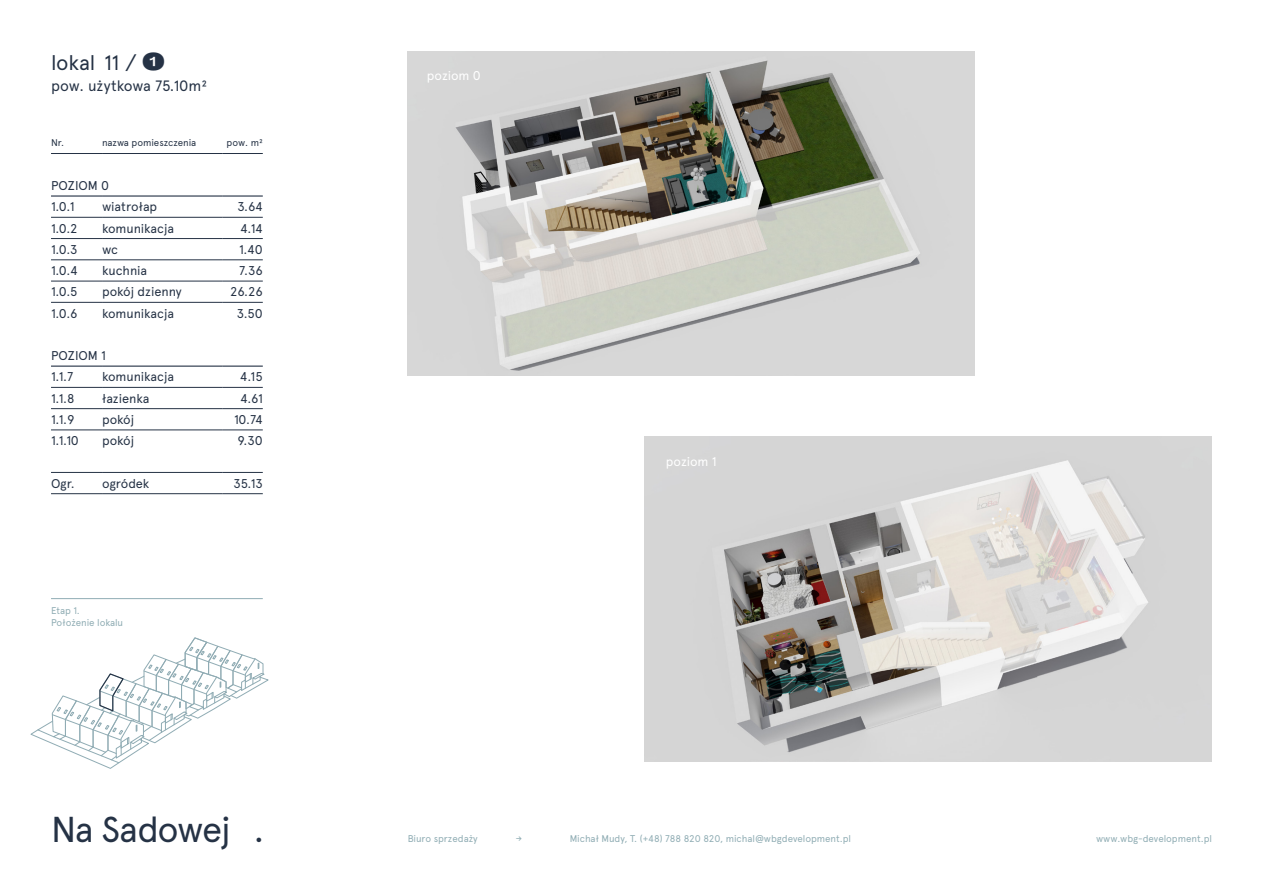
<style>
.page{position:relative;width:1263px;height:893px;background:#fff}
.page>*{position:absolute;margin:0;border:0;box-sizing:border-box;transform-origin:0 0}
.t1{font:36px "Apercu Pro";letter-spacing:-.04em;color:#253245}
.t2{font:21px "Apercu Pro";letter-spacing:-.01em;color:#253245}
.t3{font:15px "Apercu Pro";letter-spacing:-.01em;color:#253245}
.t4{font:12.75px/21.3px "Apercu Pro";letter-spacing:-.005em;color:#253245}
.t5{font:12.75px "Apercu Pro";letter-spacing:-.01em;color:#fff}
.t6{font:9.75px/11.7px "Apercu Pro";letter-spacing:-.005em;color:#90adb4}
.t7{font:9.75px "Apercu Pro";letter-spacing:-.005em;color:#253245}
.s1{font-family:"GT America";font-stretch:expanded;font-size:24px}
</style>
<div class="page">
<img style="left:644px;top:436px;width:568px;height:325px">
<img style="left:407px;top:51px;width:568px;height:325px">
<hr style="left:51px;top:195px;width:51px;height:2px;background:#253245">
<hr style="left:102px;top:195px;width:120px;height:2px;background:#253245">
<hr style="left:222px;top:195px;width:41px;height:2px;background:#253245">
<hr style="left:51px;top:366px;width:51px;height:1px;background:#253245">
<hr style="left:102px;top:366px;width:120px;height:1px;background:#253245">
<hr style="left:222px;top:366px;width:41px;height:1px;background:#253245">
<hr style="left:51px;top:153px;width:51px;height:1px;background:#253245">
<hr style="left:102px;top:153px;width:120px;height:1px;background:#253245">
<hr style="left:222px;top:153px;width:41px;height:1px;background:#253245">
<hr style="left:51px;top:217px;width:51px;height:1px;background:#253245">
<hr style="left:102px;top:217px;width:120px;height:1px;background:#253245">
<hr style="left:222px;top:217px;width:41px;height:1px;background:#253245">
<hr style="left:51px;top:238px;width:51px;height:1px;background:#253245">
<hr style="left:102px;top:238px;width:120px;height:1px;background:#253245">
<hr style="left:222px;top:238px;width:41px;height:1px;background:#253245">
<hr style="left:51px;top:260px;width:51px;height:1px;background:#253245">
<hr style="left:102px;top:260px;width:120px;height:1px;background:#253245">
<hr style="left:222px;top:260px;width:41px;height:1px;background:#253245">
<hr style="left:51px;top:281px;width:51px;height:1px;background:#253245">
<hr style="left:102px;top:281px;width:120px;height:1px;background:#253245">
<hr style="left:222px;top:281px;width:41px;height:1px;background:#253245">
<hr style="left:51px;top:302px;width:51px;height:1px;background:#253245">
<hr style="left:102px;top:302px;width:120px;height:1px;background:#253245">
<hr style="left:222px;top:302px;width:41px;height:1px;background:#253245">
<hr style="left:51px;top:387px;width:51px;height:1px;background:#253245">
<hr style="left:102px;top:387px;width:120px;height:1px;background:#253245">
<hr style="left:222px;top:387px;width:41px;height:1px;background:#253245">
<hr style="left:51px;top:408px;width:51px;height:1px;background:#253245">
<hr style="left:102px;top:408px;width:120px;height:1px;background:#253245">
<hr style="left:222px;top:408px;width:41px;height:1px;background:#253245">
<hr style="left:51px;top:430px;width:51px;height:1px;background:#253245">
<hr style="left:102px;top:430px;width:120px;height:1px;background:#253245">
<hr style="left:222px;top:430px;width:41px;height:1px;background:#253245">
<hr style="left:51px;top:472px;width:51px;height:1px;background:#253245">
<hr style="left:102px;top:472px;width:120px;height:1px;background:#253245">
<hr style="left:222px;top:472px;width:41px;height:1px;background:#253245">
<hr style="left:51px;top:493px;width:51px;height:1px;background:#253245">
<hr style="left:102px;top:493px;width:120px;height:1px;background:#253245">
<hr style="left:222px;top:493px;width:41px;height:1px;background:#253245">
<hr style="left:51px;top:598px;width:212px;height:1px;background:#90adb4">
<svg style="left:30px;top:637px;width:239px;height:132px"></svg>
<h2 class="t2" style="left:51px;top:47px;width:115px">lokal 11 / <span class="s1">❶</span></h2>
<p class="t3" style="left:51px;top:75px;width:158px">pow. użytkowa 75.10m²</p>
<p class="t7" style="left:51px;top:135px;width:15px">Nr.</p>
<p class="t7" style="left:102px;top:135px;width:96px">nazwa pomieszczenia</p>
<p class="t7" style="left:227px;top:135px;width:38px">pow. m²</p>
<p class="t4" style="left:51px;top:174px;width:60px">POZIOM 0<br>1.0.1</p>
<p class="t4" style="left:102px;top:195px;width:57px">wiatrołap</p>
<p class="t4" style="left:237px;top:195px;width:27px">3.64</p>
<p class="t4" style="left:51px;top:217px;width:28px">1.0.2</p>
<p class="t4" style="left:102px;top:217px;width:73px">komunikacja</p>
<p class="t4" style="left:240px;top:217px;width:24px">4.14</p>
<p class="t4" style="left:51px;top:238px;width:28px">1.0.3</p>
<p class="t4" style="left:102px;top:238px;width:18px">wc</p>
<p class="t4" style="left:239px;top:238px;width:25px">1.40</p>
<p class="t4" style="left:51px;top:259px;width:28px">1.0.4</p>
<p class="t4" style="left:102px;top:259px;width:47px">kuchnia</p>
<p class="t4" style="left:239px;top:259px;width:25px">7.36</p>
<p class="t4" style="left:51px;top:280px;width:28px">1.0.5</p>
<p class="t4" style="left:102px;top:280px;width:81px">pokój dzienny</p>
<p class="t4" style="left:230px;top:280px;width:34px">26.26</p>
<p class="t4" style="left:51px;top:302px;width:28px">1.0.6</p>
<p class="t4" style="left:102px;top:302px;width:73px">komunikacja</p>
<p class="t4" style="left:237px;top:302px;width:27px">3.50</p>
<p class="t4" style="left:51px;top:344px;width:56px">POZIOM 1<br>1.1.7</p>
<p class="t4" style="left:102px;top:366px;width:73px">komunikacja</p>
<p class="t4" style="left:240px;top:366px;width:24px">4.15</p>
<p class="t4" style="left:51px;top:387px;width:25px">1.1.8</p>
<p class="t4" style="left:102px;top:387px;width:49px">łazienka</p>
<p class="t4" style="left:240px;top:387px;width:24px">4.61</p>
<p class="t4" style="left:51px;top:408px;width:25px">1.1.9</p>
<p class="t4" style="left:102px;top:408px;width:34px">pokój</p>
<p class="t4" style="left:234px;top:408px;width:30px">10.74</p>
<p class="t4" style="left:51px;top:429px;width:29px">1.1.10</p>
<p class="t4" style="left:102px;top:429px;width:34px">pokój</p>
<p class="t4" style="left:238px;top:429px;width:27px">9.30</p>
<p class="t4" style="left:51px;top:472px;width:25px">Ogr.</p>
<p class="t4" style="left:102px;top:472px;width:49px">ogródek</p>
<p class="t4" style="left:233px;top:472px;width:31px">35.13</p>
<p class="t6" style="left:51px;top:604px;width:74px">Etap 1.<br>Położenie lokalu</p>
<h1 class="t1" style="left:51px;top:802px;width:215px">Na Sadowej .</h1>
<p class="t5" style="left:427px;top:66px;width:55px">poziom 0</p>
<p class="t5" style="left:666px;top:452px;width:52px">poziom 1</p>
<p class="t6" style="left:408px;top:832px;width:71px">Biuro sprzedaży</p>
<p class="t6" style="left:570px;top:832px;width:283px">Michał Mudy, T. (+48) 788 820 820, michal@wbgdevelopment.pl</p>
<p class="t6" style="left:1096px;top:832px;width:117px">www.wbg-development.pl</p>
</div>
